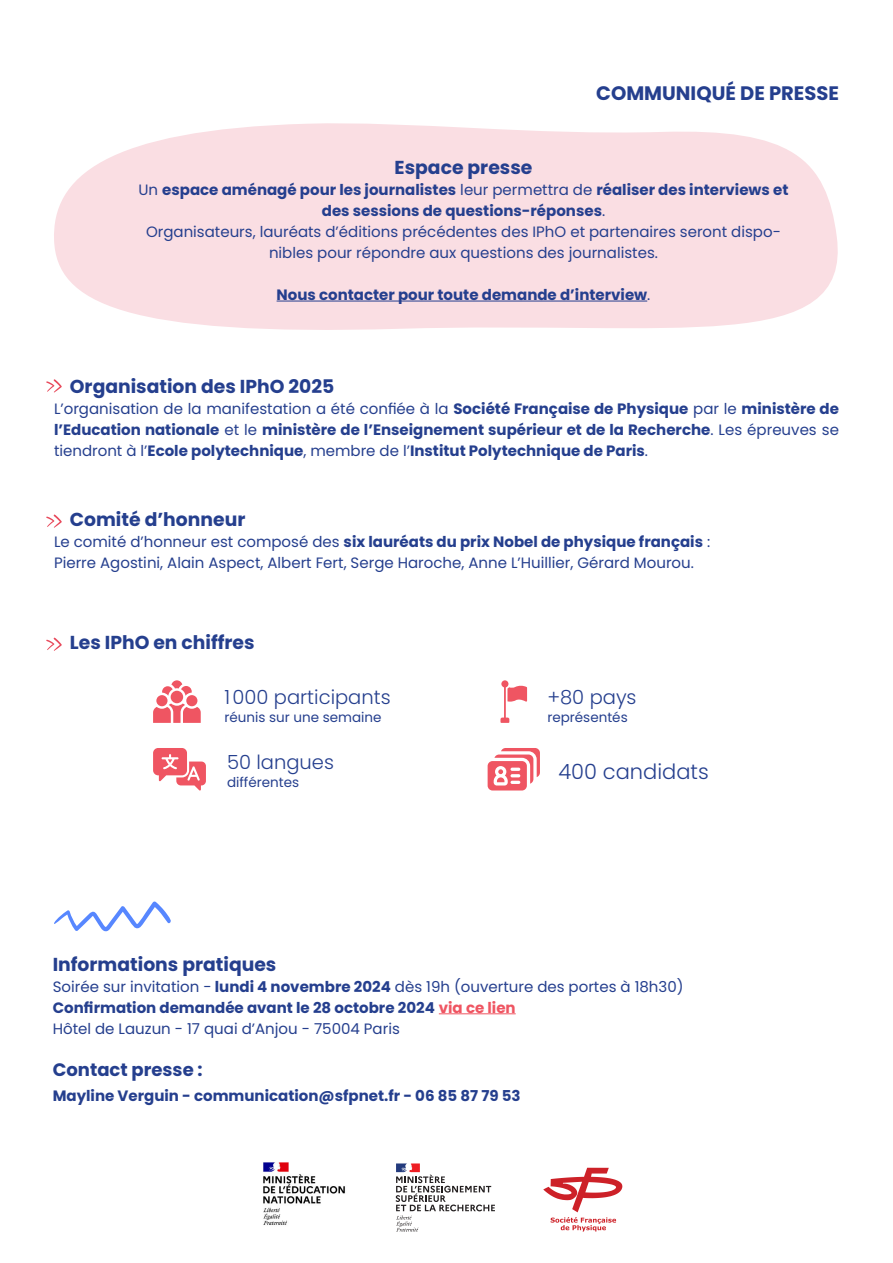
<style>
.page{position:relative;width:893px;height:1263px;background:#fff}
.page>*{position:absolute;margin:0;border:0;box-sizing:border-box;transform-origin:0 0}
.t1{font:300 21px "Poppins";color:#253f8e}
.t2{font:300 19.5px "Poppins";color:#253f8e}
.t3{font:700 19.5px "Poppins";color:#253f8e}
.t4{font:700 18.75px "Poppins";color:#253f8e}
.t5{font:700 18px "Poppins";color:#253f8e}
.t6{font:15px/21px "Poppins";color:#253f8e}
.t7{font:700 15px/21px "Poppins";color:#253f8e;text-align:justify}
.t8{font:13.5px "Poppins";color:#253f8e}
.s1{font-weight:700}
.s2{font-weight:400}
.s3{font-weight:700;color:#ef5562}
</style>
<div class="page">
<svg style="left:54px;top:123px;width:784px;height:207px;background:#fae1e6"></svg>
<hr style="left:277px;top:301px;width:370px;height:1px;background:#253f8e">
<hr style="left:439px;top:1013px;width:77px;height:1px;background:#ef5562">
<svg style="left:46px;top:514px;width:16px;height:14px"></svg>
<svg style="left:46px;top:379px;width:16px;height:14px"></svg>
<svg style="left:54px;top:901px;width:117px;height:31px"></svg>
<div style="left:156px;top:695px;width:12px;height:11px;background:#ef5562;border-radius:50%"></div>
<div style="left:186px;top:695px;width:11px;height:11px;background:#ef5562;border-radius:50%"></div>
<div style="left:171px;top:691px;width:12px;height:12px;background:#ef5562;border-radius:50%"></div>
<svg style="left:153px;top:703px;width:48px;height:20px"></svg>
<svg style="left:162px;top:680px;width:30px;height:16px"></svg>
<svg style="left:500px;top:680px;width:27px;height:43px"></svg>
<svg style="left:153px;top:748px;width:53px;height:42px"></svg>
<svg style="left:488px;top:748px;width:52px;height:42px"></svg>
<svg style="left:46px;top:637px;width:16px;height:14px"></svg>
<svg style="left:395px;top:1163px;width:100px;height:68px"></svg>
<svg style="left:543px;top:1168px;width:79px;height:63px"></svg>
<img style="left:263px;top:1162px;width:82px;height:63px">
<h2 class="t3" style="left:596px;top:82px;width:244px">COMMUNIQUÉ DE PRESSE</h2>
<p class="t4" style="left:395px;top:157px;width:139px">Espace presse</p>
<p class="t6" style="left:138px;top:179px;width:651px;text-align:center">Un <span class="s1">espace aménagé pour les journalistes</span> leur permettra de <span class="s1">réaliser des interviews et des sessions de questions-réponses</span>.<br>Organisateurs, lauréats d’éditions précédentes des IPhO et partenaires seront dispo&shy;nibles pour répondre aux questions des journalistes.</p>
<p class="t7" style="left:277px;top:285px;width:375px">Nous contacter pour toute demande d’interview<span class="s2">.</span></p>
<p class="t4" style="left:70px;top:375px;width:266px">Organisation des IPhO 2025</p>
<p class="t7" style="left:54px;top:398px;width:786px"><span class="s2">L’organisation de la manifestation a été confiée à la</span> Société Française de Physique <span class="s2">par le</span> ministère de l’Education nationale <span class="s2">et le</span> ministère de l’Enseignement supérieur et de la Recherche<span class="s2">. Les épreuves se tiendront à l’</span>Ecole polytechnique<span class="s2">, membre de l’</span>Institut Polytechnique de Paris<span class="s2">.</span></p>
<p class="t4" style="left:70px;top:509px;width:177px">Comité d’honneur</p>
<p class="t6" style="left:54px;top:532px;width:658px">Le comité d’honneur est composé des <span class="s1">six lauréats du prix Nobel de physique français</span> :<br>Pierre Agostini, Alain Aspect, Albert Fert, Serge Haroche, Anne L’Huillier, Gérard Mourou.</p>
<p class="t4" style="left:70px;top:632px;width:186px">Les IPhO en chiffres</p>
<h2 class="t2" style="left:224px;top:690px;width:168px">1 000 participants</h2>
<p class="t8" style="left:224px;top:710px;width:159px">réunis sur une semaine</p>
<h2 class="t2" style="left:227px;top:754px;width:108px">50 langues</h2>
<p class="t8" style="left:227px;top:774px;width:74px">différentes</p>
<h2 class="t2" style="left:547px;top:690px;width:91px">+80 pays</h2>
<p class="t8" style="left:547px;top:710px;width:82px">représentés</p>
<h1 class="t1" style="left:558px;top:764px;width:152px">400 candidats</h1>
<p class="t4" style="left:53px;top:953px;width:225px">Informations pratiques</p>
<p class="t6" style="left:53px;top:976px;width:632px">Soirée sur invitation - <span class="s1">lundi 4 novembre 2024</span> dès 19h (ouverture des portes à 18h30)<br><span class="s1">Confirmation demandée avant le 28 octobre 2024</span> <span class="s3">via ce lien<br></span>Hôtel de Lauzun - 17 quai d’Anjou - 75004 Paris</p>
<p class="t5" style="left:53px;top:1059px;width:151px">Contact presse :</p>
<p class="t7" style="left:53px;top:1086px;width:469px">Mayline Verguin - communication@sfpnet.fr - 06 85 87 79 53</p>
</div>
